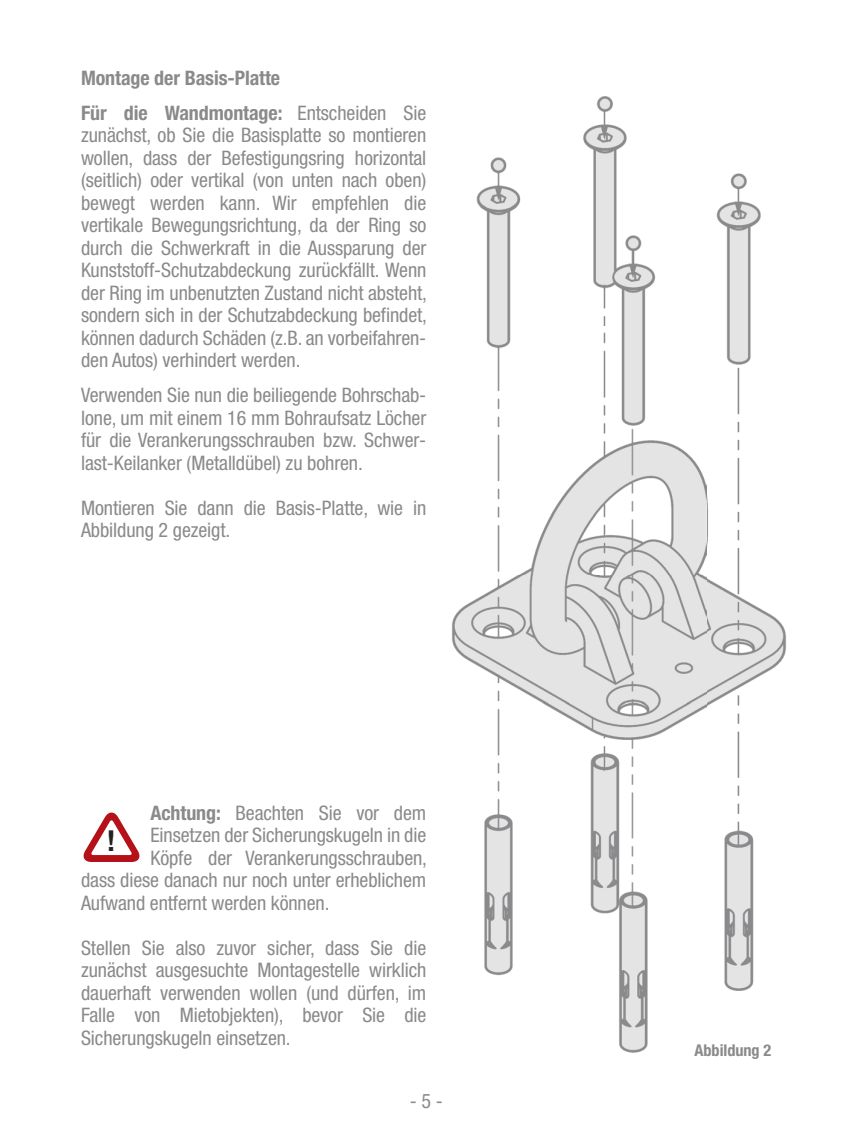
<style>
.page{position:relative;width:851px;height:1134px;background:#fff}
.page>*{position:absolute;margin:0;border:0;box-sizing:border-box;transform-origin:0 0}
.t1{font:700 28.75px "Helvetica";color:#222221}
.t2{font:condensed 20px/22.5px "Helvetica Neue";letter-spacing:-.005em;color:#8a898b;text-align:justify}
.t3{font:700 condensed 20px/35px "Helvetica Neue";letter-spacing:-.005em;color:#8a898b}
.t4{font:700 condensed 16.25px "Helvetica Neue";letter-spacing:-.005em;color:#8a898b}
.s1{font-weight:400}
.s2{font-weight:700}
</style>
<div class="page">
<img style="left:476px;top:96px;width:310px;height:810px">
<img style="left:452px;top:327px;width:254px;height:726px">
<img style="left:705px;top:906px;width:49px;height:147px">
<svg style="left:83px;top:812px;width:57px;height:50px"></svg>
<p class="t3" style="left:81px;top:60px;width:347px">Montage der Basis-Platte<br>Für die Wandmontage: <span class="s1">Entscheiden Sie</span></p>
<p class="t2" style="left:81px;top:124px;width:347px">zunächst, ob Sie die Basisplatte so montieren wollen, dass der Befestigungsring horizontal (seitlich) oder vertikal (von unten nach oben) bewegt werden kann. Wir empfehlen die vertikale Bewegungsrichtung, da der Ring so durch die Schwerkraft in die Aussparung der Kunststoff-Schutzabdeckung zurückfällt. Wenn der Ring im unbenutzten Zustand nicht absteht, sondern sich in der Schutzabdeckung befindet, können dadurch Schäden (z.B. an vorbeifahren&shy;den Autos) verhindert werden.</p>
<p class="t2" style="left:81px;top:384px;width:347px">Verwenden Sie nun die beiliegende Bohrschab&shy;lone, um mit einem 16 mm Bohraufsatz Löcher für die Verankerungsschrauben bzw. Schwer&shy;last-Keilanker (Metalldübel) zu bohren.</p>
<p class="t2" style="left:81px;top:496px;width:347px">Montieren Sie dann die Basis-Platte, wie in<br>Abbildung 2 gezeigt.</p>
<p class="t2" style="left:150px;top:801px;width:277px"><span class="s2">Achtung:</span> Beachten Sie vor dem</p>
<p class="t2" style="left:150px;top:824px;width:277px">Einsetzen der Sicherungskugeln in die</p>
<p class="t2" style="left:150px;top:846px;width:278px">Köpfe der Verankerungsschrauben,</p>
<p class="t2" style="left:81px;top:869px;width:347px">dass diese danach nur noch unter erheblichem</p>
<p class="t2" style="left:81px;top:891px;width:250px">Aufwand entfernt werden können.</p>
<p class="t2" style="left:81px;top:936px;width:347px">Stellen Sie also zuvor sicher, dass Sie die zunächst ausgesuchte Montagestelle wirklich dauerhaft verwenden wollen (und dürfen, im Falle von Mietobjekten), bevor Sie die Sicherungskugeln einsetzen.</p>
<h1 class="t1" style="left:106px;top:829px;width:11px">!</h1>
<p class="t2" style="left:410px;top:1090px;width:34px">- 5 -</p>
<p class="t4" style="left:694px;top:1040px;width:78px">Abbildung 2</p>
</div>
